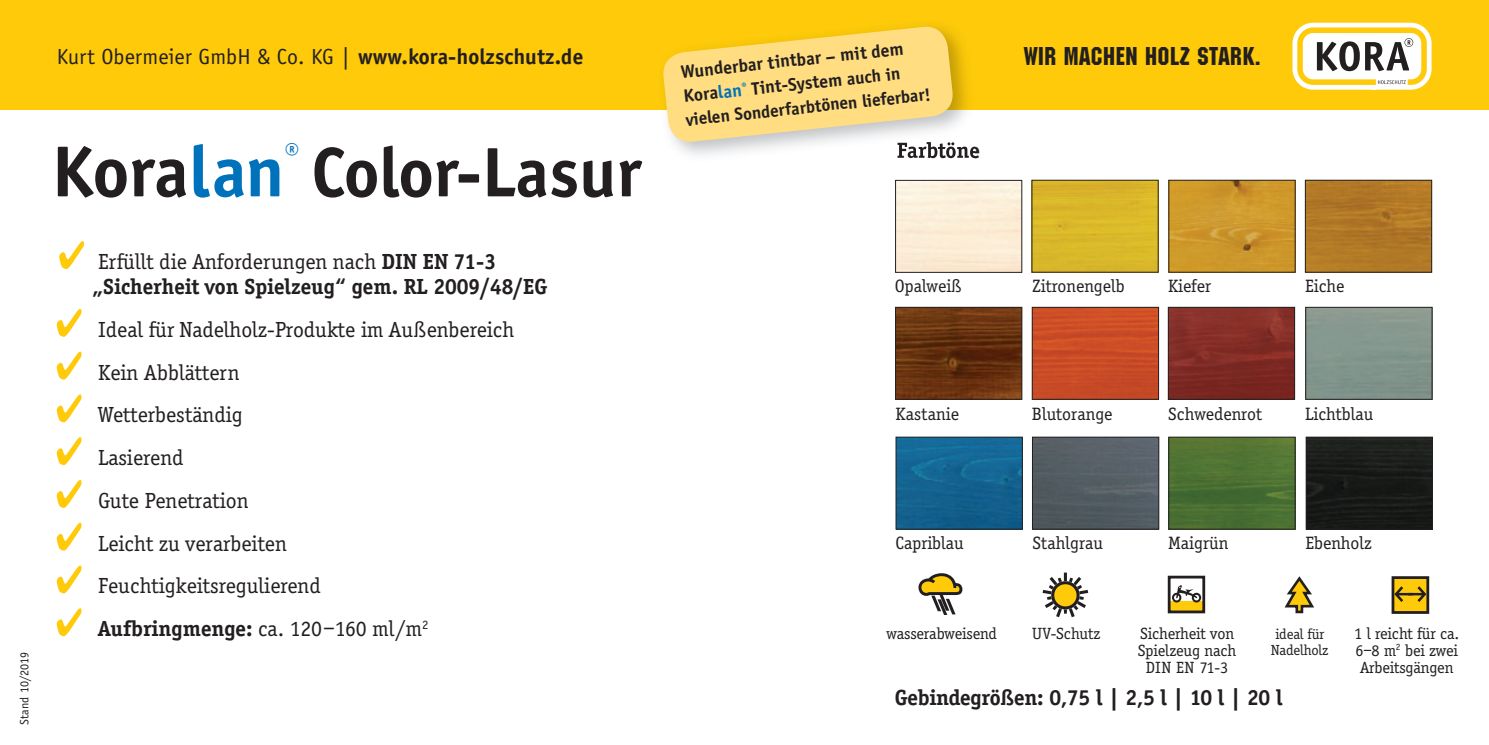
<style>
.page{position:relative;width:1489px;height:745px;background:#fff}
.page>*{position:absolute;margin:0;border:0;box-sizing:border-box;transform-origin:0 0}
.t1{font:700 72px "Officina Sans";color:#231f20}
.t2{font:700 31.5px "Officina Sans";color:#0072bc}
.t3{font:26.75px "Machine ITCTT";letter-spacing:.025em;color:#231f20}
.t4{font:22.5px/42.8px "Officina Serif";color:#231f20}
.t5{font:700 22.5px/25px "Officina Serif";color:#231f20}
.t6{font:22.5px "Officina Sans";letter-spacing:.005em;color:#231f20}
.t7{font:18.5px "Officina Serif";color:#231f20}
.t8{font:18px/24px "Officina Sans Bold ITC";color:#231f20}
.t9{font:700 18px "Officina Sans";color:#231f20}
.t10{font:16.75px/16.8px "Officina Serif";letter-spacing:-.01em;color:#231f20;text-align:justify}
.t11{font:15px/15.8px "Officina Serif";letter-spacing:-.01em;color:#231f20}
.t12{font:12.5px "Officina Sans";letter-spacing:-.005em;color:#231f20}
.s1{color:#0072bc}
.s2{font-family:"Officina Sans";font-weight:700}
.s3{font-weight:700}
.s4{font-size:74.25px}
.s5{font-size:74.25px;color:#0072bc}
.s6{font-weight:400}
</style>
<div class="page">
<svg style="left:918px;top:573px;width:45px;height:42px"></svg>
<div style="left:1392px;top:577px;width:35px;height:35px;background:#feca0a"></div>
<div style="left:1391px;top:576px;width:37px;height:37px;border:3px solid #231f20"></div>
<svg style="left:1393px;top:585px;width:33px;height:17px"></svg>
<div style="left:0;top:0;width:1488px;height:109px;background:#feca0a"></div>
<div style="left:1292px;top:23px;width:139px;height:67px;border:10px solid #fff;border-radius:16px"></div>
<svg style="left:1297px;top:27px;width:129px;height:58px"></svg>
<svg style="left:59px;top:241px;width:25px;height:28px"></svg>
<svg style="left:57px;top:308px;width:25px;height:28px"></svg>
<svg style="left:57px;top:351px;width:25px;height:28px"></svg>
<svg style="left:57px;top:394px;width:25px;height:28px"></svg>
<svg style="left:57px;top:437px;width:25px;height:28px"></svg>
<svg style="left:57px;top:480px;width:25px;height:27px"></svg>
<svg style="left:57px;top:522px;width:25px;height:28px"></svg>
<svg style="left:57px;top:565px;width:25px;height:28px"></svg>
<svg style="left:57px;top:608px;width:25px;height:27px"></svg>
<img style="left:657px;top:36px;width:317px;height:123px">
<img style="left:897px;top:142px;width:77px;height:16px">
<svg style="left:661px;top:26px;width:293px;height:118px"></svg>
<img style="left:1170px;top:182px;width:123px;height:88px">
<img style="left:1306px;top:182px;width:123px;height:88px">
<div style="left:1304px;top:180px;width:127px;height:92px;border:1px solid #231f20"></div>
<img style="left:897px;top:309px;width:123px;height:88px">
<div style="left:895px;top:307px;width:127px;height:92px;border:1px solid #231f20"></div>
<img style="left:1033px;top:309px;width:123px;height:88px">
<div style="left:1031px;top:307px;width:127px;height:92px;border:1px solid #231f20"></div>
<div style="left:895px;top:180px;width:126px;height:92px;border:1px solid #231f20"></div>
<div style="left:1033px;top:182px;width:123px;height:88px;background:#dab82a"></div>
<img style="left:1034px;top:438px;width:122px;height:89px">
<div style="left:1032px;top:436px;width:126px;height:93px;border:1px solid #231f20"></div>
<img style="left:897px;top:438px;width:123px;height:89px">
<div style="left:895px;top:436px;width:127px;height:93px;border:1px solid #231f20"></div>
<div style="left:1305px;top:307px;width:126px;height:92px;border:1px solid #231f20"></div>
<img style="left:1169px;top:309px;width:123px;height:88px">
<div style="left:1167px;top:307px;width:127px;height:92px;border:1px solid #231f20"></div>
<img style="left:1170px;top:438px;width:123px;height:89px">
<div style="left:1168px;top:436px;width:127px;height:93px;border:1px solid #231f20"></div>
<img style="left:1307px;top:438px;width:123px;height:89px">
<div style="left:1305px;top:436px;width:127px;height:93px;border:1px solid #231f20"></div>
<svg style="left:1042px;top:572px;width:47px;height:46px"></svg>
<div style="left:1169px;top:601px;width:34px;height:10px;background:#feca0a"></div>
<div style="left:1167px;top:575px;width:38px;height:38px;border:3px solid #231f20"></div>
<svg style="left:1172px;top:585px;width:29px;height:17px"></svg>
<svg style="left:1284px;top:576px;width:30px;height:38px"></svg>
<p class="t12" style="left:17px;top:724px;width:75px;rotate:-90deg">Stand 10/2019</p>
<p class="t8" style="left:679px;top:60px;width:225px;rotate:-6deg">Wunderbar tintbar – mit dem<br>Kora<span class="s1">lan</span><sup>®</sup> Tint-System <span class="s2">auch in</span></p>
<p class="t6" style="left:57px;top:44px;width:528px">Kurt Obermeier GmbH &amp; Co. KG | <span class="s3">www.kora-holzschutz.de</span></p>
<p class="t3" style="left:1024px;top:41px;width:238px">WIR MACHEN HOLZ STARK.</p>
<p class="t9" style="left:684px;top:109px;width:248px;rotate:-6deg">vielen Sonder farbtönen lieferbar!</p>
<h2 class="t2" style="left:284px;top:137px;width:17px">®</h2>
<h1 class="t1" style="left:52px;top:129px;width:591px"><span class="s4">Kora</span><span class="s5">lan</span> Color-Lasur</h1>
<p class="t5" style="left:92px;top:249px;width:457px"><span class="s6">Erfüllt die Anforderungen nach</span> DIN EN 71-3 „Sicherheit von Spielzeug“ gem. RL 2009/48/EG</p>
<p class="t4" style="left:98px;top:308px;width:417px">Ideal für Nadelholz-Produkte im Außenbereich<br>Kein Abblättern<br>Wetterbeständig<br>Lasierend<br>Gute Penetration<br>Leicht zu verarbeiten<br>Feuchtigkeitsregulierend<br><span class="s3">Aufbringmenge:</span> ca. 120–160 ml/m<sup>2</sup></p>
<p class="t7" style="left:894px;top:275px;width:69px">Opalweiß</p>
<p class="t7" style="left:1032px;top:275px;width:94px">Zitronengelb</p>
<p class="t7" style="left:895px;top:403px;width:65px">Kastanie</p>
<p class="t7" style="left:1031px;top:403px;width:82px">Blutorange</p>
<p class="t7" style="left:1167px;top:275px;width:44px">Kiefer</p>
<p class="t7" style="left:1304px;top:275px;width:41px">Eiche</p>
<p class="t7" style="left:1168px;top:403px;width:95px">Schwedenrot</p>
<p class="t7" style="left:1304px;top:403px;width:70px">Lichtblau</p>
<p class="t7" style="left:895px;top:532px;width:70px">Capriblau</p>
<p class="t7" style="left:1032px;top:532px;width:72px">Stahlgrau</p>
<p class="t7" style="left:1168px;top:532px;width:62px">Maigrün</p>
<p class="t7" style="left:1305px;top:532px;width:68px">Ebenholz</p>
<p class="t10" style="left:886px;top:625px;width:112px">wasserabweisend</p>
<p class="t10" style="left:1032px;top:625px;width:70px">UV-Schutz</p>
<p class="t10" style="left:1354px;top:625px;width:106px">1 l reicht für ca.<br>6–8 m<sup>2</sup> bei zwei Arbeitsgängen</p>
<p class="t10" style="left:1137px;top:625px;width:100px;text-align:center">Sicherheit von<br>Spielzeug nach<br>DIN EN 71-3</p>
<p class="t11" style="left:1271px;top:625px;width:59px">ideal für<br>Nadelholz</p>
<p class="t5" style="left:894px;top:684px;width:389px">Gebindegrößen: 0,75 l | 2,5 l | 10 l | 20 l</p>
</div>
